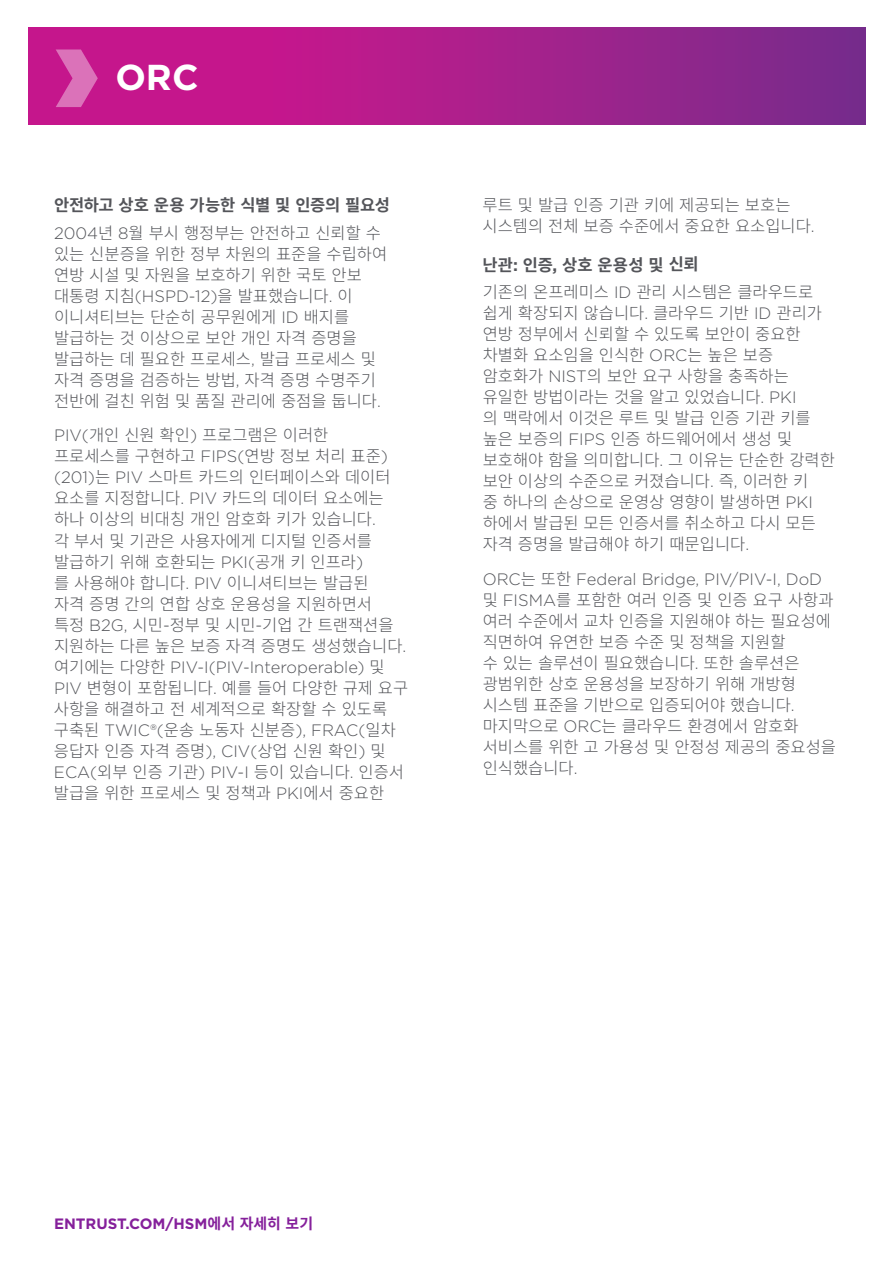
<style>
.page{position:relative;width:893px;height:1263px;background:#fff}
.page>*{position:absolute;margin:0;border:0;box-sizing:border-box;transform-origin:0 0}
.t1{font:700 36px "Gotham";color:#fff}
.t2{font:300 16.5px/21px "Noto Sans CJ Kkr";color:#54555a}
.t3{font:300 16.5px "Gotham";color:#54555a}
.t4{font:700 16.5px/27.8px "Noto Sans CJ Kkr";letter-spacing:-.01em;color:#54555a}
.t5{font:700 15px "Gotham";color:#85209b}
.s1{font-family:"Gotham";font-weight:300}
.s2{font-weight:300}
.s3{font-family:"Gotham"}
.s4{font-family:"Noto Sans CJ Kkr"}
.s5{font-weight:700}
.s6{font-family:"Gotham";font-weight:700}
</style>
<div class="page">
<svg style="left:29px;top:27px;width:837px;height:98px;background:#a91e8b"></svg>
<svg style="left:56px;top:50px;width:42px;height:57px;background:#d24da7"></svg>
<h1 class="t1" style="left:115px;top:54px;width:85px">ORC</h1>
<p class="t4" style="left:54px;top:192px;width:337px">안전하고 상호 운용 가능한 식별 및 인증의 필요성<br><span class="s1">2004</span><span class="s2">년</span> <span class="s1">8</span><span class="s2">월 부시 행정부는 안전하고 신뢰할 수</span></p>
<p class="t2" style="left:54px;top:244px;width:335px">있는 신분증을 위한 정부 차원의 표준을 수립하여 연방 시설 및 자원을 보호하기 위한 국토 안보 대통령 지침<span class="s3">(HSPD-12)</span>을 발표했습니다<span class="s3">.</span> 이 이니셔티브는 단순히 공무원에게 <span class="s3">ID</span> 배지를 발급하는 것 이상으로 보안 개인 자격 증명을 발급하는 데 필요한 프로세스<span class="s3">,</span> 발급 프로세스 및 자격 증명을 검증하는 방법<span class="s3">,</span> 자격 증명 수명주기 전반에 걸친 위험 및 품질 관리에 중점을 둡니다<span class="s3">.</span></p>
<p class="t2" style="left:54px;top:425px;width:354px"><span class="s3">PIV(</span>개인 신원 확인<span class="s3">)</span> 프로그램은 이러한 프로세스를 구현하고 <span class="s3">FIPS(</span>연방 정보 처리 표준<span class="s3">) (201)</span>는 <span class="s3">PIV</span> 스마트 카드의 인터페이스와 데이터 요소를 지정합니다<span class="s3">. PIV</span> 카드의 데이터 요소에는 하나 이상의 비대칭 개인 암호화 키가 있습니다<span class="s3">.<br></span>각 부서 및 기관은 사용자에게 디지털 인증서를 발급하기 위해 호환되는 <span class="s3">PKI(</span>공개 키 인프라<span class="s3">)<br></span>를 사용해야 합니다<span class="s3">. PIV</span> 이니셔티브는 발급된<br>자격 증명 간의 연합 상호 운용성을 지원하면서 특정 <span class="s3">B2G,</span> 시민<span class="s3">-</span>정부 및 시민<span class="s3">-</span>기업 간 트랜잭션을 지원하는 다른 높은 보증 자격 증명도 생성했습니다<span class="s3">.</span></p>
<p class="t3" style="left:54px;top:656px;width:332px"><span class="s4">여기에는 다양한</span> PIV-I(PIV-Interoperable) <span class="s4">및</span></p>
<p class="t2" style="left:54px;top:677px;width:356px"><span class="s3">PIV</span> 변형이 포함됩니다<span class="s3">.</span> 예를 들어 다양한 규제 요구 사항을 해결하고 전 세계적으로 확장할 수 있도록 구축된 <span class="s3">TWIC®(</span>운송 노동자 신분증<span class="s3">), FRAC(</span>일차 응답자 인증 자격 증명<span class="s3">), CIV(</span>상업 신원 확인<span class="s3">)</span> 및<br><span class="s3">ECA(</span>외부 인증 기관<span class="s3">) PIV-I</span> 등이 있습니다<span class="s3">.</span> 인증서 발급을 위한 프로세스 및 정책과 <span class="s3">PKI</span>에서 중요한</p>
<p class="t2" style="left:483px;top:195px;width:334px">루트 및 발급 인증 기관 키에 제공되는 보호는 시스템의 전체 보증 수준에서 중요한 요소입니다<span class="s3">.</span></p>
<p class="t2" style="left:483px;top:251px;width:332px;line-height:27.6px"><span class="s5">난관</span><span class="s6">:</span> <span class="s5">인증</span><span class="s6">,</span> <span class="s5">상호 운용성 및 신뢰<br></span>기존의 온프레미스 <span class="s3">ID</span> 관리 시스템은 클라우드로</p>
<p class="t2" style="left:483px;top:303px;width:354px">쉽게 확장되지 않습니다<span class="s3">.</span> 클라우드 기반 <span class="s3">ID</span> 관리가 연방 정부에서 신뢰할 수 있도록 보안이 중요한 차별화 요소임을 인식한 <span class="s3">ORC</span>는 높은 보증 암호화가 <span class="s3">NIST</span>의 보안 요구 사항을 충족하는 유일한 방법이라는 것을 알고 있었습니다<span class="s3">. PKI<br></span>의 맥락에서 이것은 루트 및 발급 인증 기관 키를 높은 보증의 <span class="s3">FIPS</span> 인증 하드웨어에서 생성 및 보호해야 함을 의미합니다<span class="s3">.</span> 그 이유는 단순한 강력한 보안 이상의 수준으로 커졌습니다<span class="s3">.</span> 즉<span class="s3">,</span> 이러한 키<br>중 하나의 손상으로 운영상 영향이 발생하면 <span class="s3">PKI </span>하에서 발급된 모든 인증서를 취소하고 다시 모든 자격 증명을 발급해야 하기 때문입니다<span class="s3">.</span></p>
<p class="t3" style="left:483px;top:568px;width:341px">ORC<span class="s4">는 또한</span> Federal Bridge, PIV/PIV-I, DoD</p>
<p class="t2" style="left:483px;top:589px;width:355px">및 <span class="s3">FISMA</span>를 포함한 여러 인증 및 인증 요구 사항과 여러 수준에서 교차 인증을 지원해야 하는 필요성에 직면하여 유연한 보증 수준 및 정책을 지원할<br>수 있는 솔루션이 필요했습니다<span class="s3">.</span> 또한 솔루션은 광범위한 상호 운용성을 보장하기 위해 개방형 시스템 표준을 기반으로 입증되어야 했습니다<span class="s3">. </span>마지막으로 <span class="s3">ORC</span>는 클라우드 환경에서 암호화 서비스를 위한 고 가용성 및 안정성 제공의 중요성을 인식했습니다<span class="s3">.</span></p>
<p class="t5" style="left:54px;top:1214px;width:261px">ENTRUST.COM/HSM<span class="s4">에서 자세히 보기</span></p>
</div>
